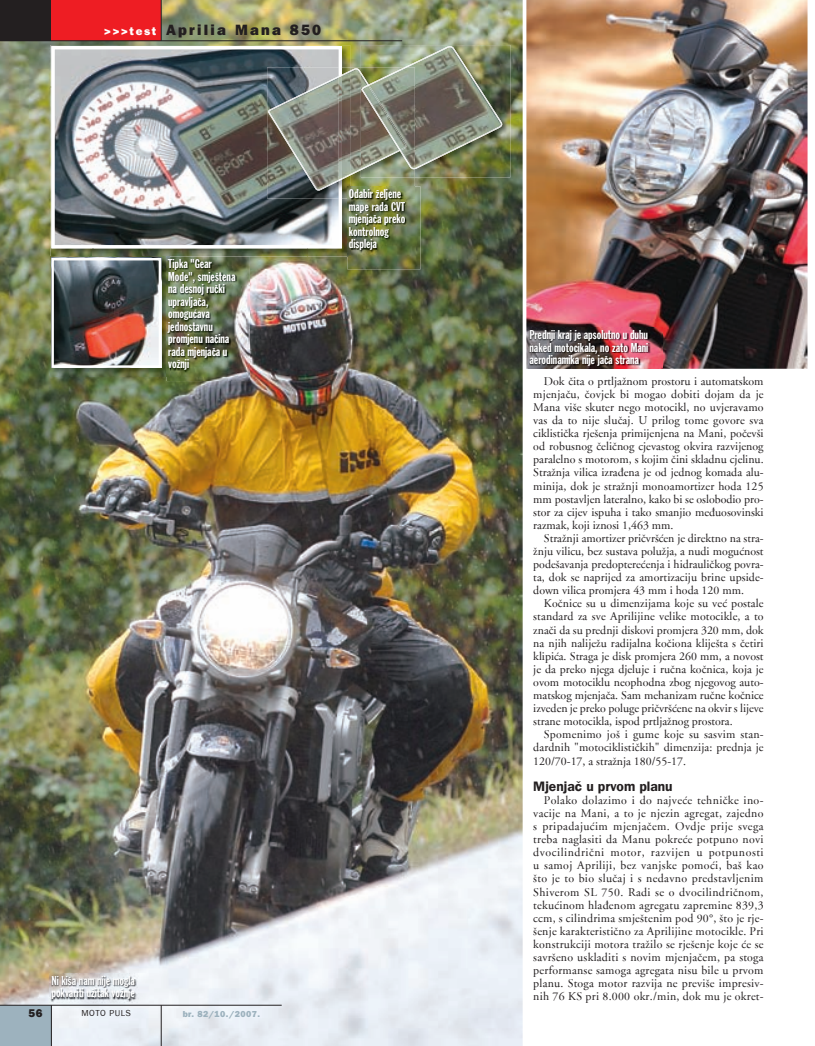
<style>
.page{position:relative;width:815px;height:1046px;background:#fff}
.page>*{position:absolute;margin:0;border:0;box-sizing:border-box;transform-origin:0 0}
.t1{font:800 15px "Franklin Gothic";letter-spacing:.15em;color:#231f20}
.t2{font:13.75px "Franklin Gothic Demi";color:#231f20}
.t3{font:12.5px/12.5px "Franklin Gothic Extra Cond";color:#fff}
.t4{font:11.88px/13.1px "Adobe Garamond";color:#231f20;text-align:justify}
.t5{font:800 11.25px "Franklin Gothic";color:#231f20}
.t6{font:800 8.75px "Franklin Gothic";letter-spacing:.05em;color:#9db2be}
.t7{font:8.75px "Franklin Gothic";letter-spacing:.05em;color:#231f20}
.s1{font-size:11.25px;color:#fff}
.s2{font-style:inherit}
</style>
<div class="page">
<img style="left:0;top:0;width:523px;height:1045px">
<img style="left:526px;top:0;width:282px;height:369px">
<img style="left:50px;top:45px;width:300px;height:42px">
<img style="left:50px;top:87px;width:43px;height:169px">
<img style="left:308px;top:198px;width:39px;height:58px">
<img style="left:93px;top:248px;width:215px;height:8px">
<img style="left:51px;top:46px;width:291px;height:202px">
<img style="left:267px;top:67px;width:148px;height:131px">
<img style="left:342px;top:88px;width:8px;height:86px">
<img style="left:268px;top:74px;width:71px;height:2px">
<img style="left:350px;top:88px;width:11px;height:87px">
<img style="left:268px;top:76px;width:74px;height:114px">
<img style="left:361px;top:45px;width:149px;height:132px">
<img style="left:361px;top:67px;width:54px;height:110px">
<img style="left:361px;top:150px;width:39px;height:20px">
<img style="left:404px;top:46px;width:98px;height:123px">
<img style="left:369px;top:67px;width:46px;height:102px">
<img style="left:361px;top:88px;width:7px;height:62px">
<svg style="left:339px;top:68px;width:31px;height:20px"></svg>
<img style="left:368px;top:84px;width:33px;height:67px">
<img style="left:50px;top:257px;width:117px;height:119px">
<img style="left:54px;top:261px;width:104px;height:104px">
<div style="left:51px;top:258px;width:110px;height:110px;border:2px solid #fff"></div>
<img style="left:50px;top:973px;width:103px;height:34px">
<img style="left:167px;top:256px;width:83px;height:125px">
<img style="left:347px;top:186px;width:73px;height:83px">
<svg style="left:339px;top:174px;width:11px;height:24px"></svg>
<img style="left:528px;top:327px;width:135px;height:42px">
<div style="left:0;top:1005px;width:51px;height:40px;background:#9db2be"></div>
<div style="left:0;top:0;width:51px;height:41px;background:#231f20"></div>
<div style="left:51px;top:0;width:110px;height:41px;background:#ee1d23"></div>
<hr style="left:0;top:41px;width:402px;height:1px;background:#231f20">
<hr style="left:161px;top:0;width:1px;height:41px;background:#231f20">
<hr style="left:51px;top:1005px;width:1px;height:40px;background:#231f20">
<hr style="left:161px;top:1005px;width:1px;height:40px;background:#231f20">
<hr style="left:0;top:1004px;width:282px;height:1px;background:#231f20">
<p class="t1" style="left:104px;top:24px;width:219px"><span class="s1">&gt;&gt;&gt;test</span> Aprilia Mana 850</p>
<p class="t3" style="left:168px;top:258px;width:69px">Tipka "Gear<br>Mode", smještena na desnoj ručki upravljača, omogućava jednostavnu promjenu načina rada mjenjača u vožnji</p>
<p class="t3" style="left:349px;top:188px;width:58px">Odabir željene mape rada CVT mjenjača preko kontrolnog displeja</p>
<p class="t3" style="left:51px;top:974px;width:85px">Ni kiša nam nije mogla pokvariti užitak vožnje</p>
<p class="t5" style="left:28px;top:1008px;width:16px">56</p>
<p class="t7" style="left:82px;top:1010px;width:51px">MOTO PULS</p>
<p class="t6" style="left:183px;top:1010px;width:79px">br. <span class="s2">82/10.</span>/2007.</p>
<p class="t3" style="left:530px;top:329px;width:120px;text-align:justify">Prednji kraj je apsolutno u duhu naked motocikala, no zato Mani aerodinamika nije jača strana</p>
<p class="t4" style="left:533px;top:375px;width:232px;text-indent:11px">Dok čita o prtljažnom prostoru i automatskom mjenjaču, čovjek bi mogao dobiti dojam da je Mana više skuter nego motocikl, no uvjeravamo vas da to nije slučaj. U prilog tome govore sva ciklistička rješenja primijenjena na Mani, počevši od robusnog čeličnog cjevastog okvira razvijenog paralelno s motorom, s kojim čini skladnu cjelinu.<br>Stražnja vilica izrađena je od jednog komada alu&shy;minija, dok je stražnji monoamortizer hoda 125 mm postavljen lateralno, kako bi se oslobodio pro&shy;stor za cijev ispuha i tako smanjio međuosovinski razmak, koji iznosi 1,463 mm.</p>
<p class="t4" style="left:533px;top:532px;width:232px;text-indent:11px">Stražnji amortizer pričvršćen je direktno na stra&shy;žnju vilicu, bez sustava polužja, a nudi mogućnost podešavanja predopterećenja i hidrauličkog povra&shy;ta, dok se naprijed za amortizaciju brine upside&shy;down vilica promjera 43 mm i hoda 120 mm.</p>
<p class="t4" style="left:533px;top:598px;width:232px;text-indent:11px">Kočnice su u dimenzijama koje su već postale standard za sve Aprilijine velike motocikle, a to znači da su prednji diskovi promjera 320 mm, dok na njih naliježu radijalna kočiona kliješta s četiri klipića. Straga je disk promjera 260 mm, a novost je da preko njega djeluje i ručna kočnica, koja je ovom motociklu neophodna zbog njegovog auto&shy;matskog mjenjača. Sam mehanizam ručne kočnice izveden je preko poluge pričvršćene na okvir s lijeve strane motocikla, ispod prtljažnog prostora.</p>
<p class="t4" style="left:533px;top:729px;width:232px;text-indent:11px">Spomenimo još i gume koje su sasvim stan&shy;dardnih "motociklističkih" dimenzija: prednja je 120/70-17, a stražnja 180/55-17.</p>
<p class="t2" style="left:533px;top:781px;width:141px">Mjenjač u prvom planu</p>
<p class="t4" style="left:533px;top:794px;width:232px;text-indent:11px">Polako dolazimo i do najveće tehničke ino&shy;vacije na Mani, a to je njezin agregat, zajedno s pripadajućim mjenjačem. Ovdje prije svega treba naglasiti da Manu pokreće potpuno novi dvocilindrični motor, razvijen u potpunosti u samoj Apriliji, bez vanjske pomoći, baš kao što je to bio slučaj i s nedavno predstavljenim Shiverom SL 750. Radi se o dvocilindričnom, tekućinom hlađenom agregatu zapremine 839,3 ccm, s cilindrima smještenim pod 90°, što je rje&shy;šenje karakteristično za Aprilijine motocikle. Pri konstrukciji motora tražilo se rješenje koje će se savršeno uskladiti s novim mjenjačem, pa stoga performanse samoga agregata nisu bile u prvom planu. Stoga motor razvija ne previše impresiv&shy;nih 76 KS pri 8.000 okr./min, dok mu je okret-</p>
</div>
